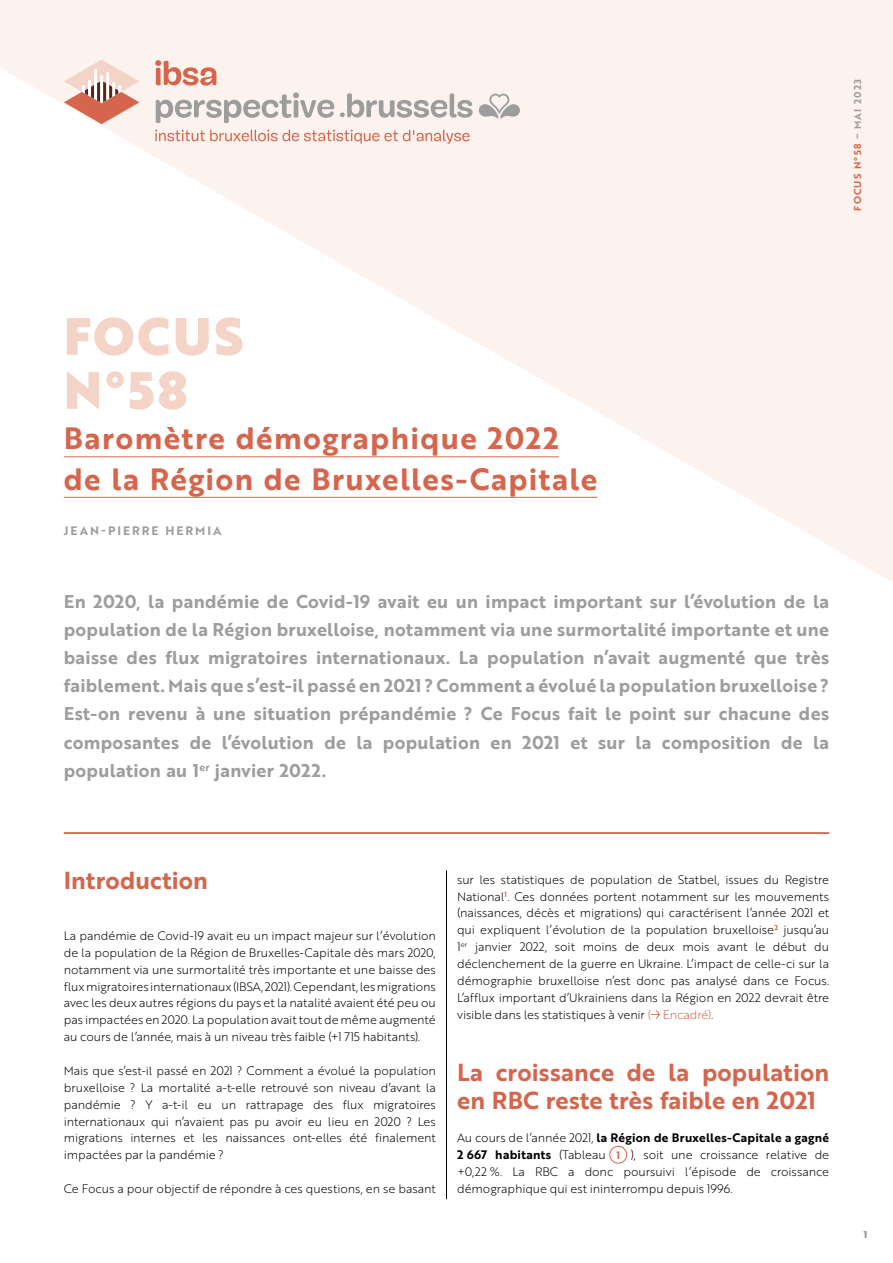
<style>
.page{position:relative;width:893px;height:1263px;background:#fff}
.page>*{position:absolute;margin:0;border:0;box-sizing:border-box;transform-origin:0 0}
.t1{font:51px/54px "Brother 1816 Black";letter-spacing:.05em;color:#f4d4c7}
.t2{font:30px/40.5px "Brother 1816 Bold";letter-spacing:.045em;color:#d5664d}
.t3{font:24px/28.2px "Brother 1816 Bold";letter-spacing:.005em;color:#d5664d}
.t4{font:18px/28.2px "Brother 1816 Bold";letter-spacing:.015em;color:#9d9d9c;text-align:justify}
.t5{font:12px/16.8px "Brother 1816 Light";letter-spacing:-.005em;color:#000;text-align:justify}
.t6{font:12px "Brother 1816 Bold";letter-spacing:.02em;color:#000}
.t7{font:12px "Brother 1816 Bold";letter-spacing:.16em;color:#9d9d9c}
.t8{font:9.75px "Brother 1816 Bold";letter-spacing:.12em;color:#d5664d}
.t9{font:9.75px "Brother 1816 Black";color:#9d9d9c}
.s1{color:#9d9d9c}
.s2{color:#d5664d}
.s3{font-family:"Brother 1816 Light"}
.s4{font-family:"Brother 1816 Bold"}
.s5{font-family:"Brother 1816 Bold";font-size:10.5px;color:#d5664d}
</style>
<div class="page">
<svg style="left:0;top:0;width:893px;height:582px;fill:#fcf3ef"></svg>
<hr style="left:446px;top:870px;width:1px;height:329px;background:#000">
<hr style="left:64px;top:832px;width:765px;height:2px;background:#d5664d">
<hr style="left:64px;top:456px;width:495px;height:1px;background:#d5664d">
<hr style="left:64px;top:497px;width:533px;height:1px;background:#d5664d">
<svg style="left:64px;top:60px;width:75px;height:64px"></svg>
<svg style="left:155px;top:130px;width:315px;height:14px"></svg>
<svg style="left:479px;top:94px;width:41px;height:25px"></svg>
<svg style="left:155px;top:60px;width:61px;height:26px"></svg>
<svg style="left:156px;top:92px;width:317px;height:31px"></svg>
<svg style="left:651px;top:1010px;width:9px;height:9px"></svg>
<div style="left:609px;top:1146px;width:18px;height:17px;border:1px solid #d5664d;border-radius:50%"></div>
<p class="t8" style="left:850px;top:211px;width:133px;rotate:-90deg">FOCUS N°58 <span class="s1">– MAI 2023</span></p>
<h1 class="t1" style="left:64px;top:308px;width:181px">FOCUS<br>N°58</h1>
<h2 class="t2" style="left:64px;top:417px;width:535px">Baromètre démographique 2022 de la Région de Bruxelles-Capitale</h2>
<p class="t7" style="left:64px;top:521px;width:159px">JEAN-PIERRE HERMIA</p>
<p class="t4" style="left:64px;top:587px;width:767px">En 2020, la pandémie de Covid-19 avait eu un impact important sur l’évolution de la population de la Région bruxelloise, notamment via une surmortalité importante et une baisse des flux migratoires internationaux. La population n’avait augmenté que très faiblement. Mais que s’est-il passé en 2021 ? Comment a évolué la population bruxelloise ?<br>Est-on revenu à une situation prépandémie ? Ce Focus fait le point sur chacune des composantes de l’évolution de la population en 2021 et sur la composition de la population au 1<sup>er</sup> janvier 2022.</p>
<h3 class="t3" style="left:64px;top:866px;width:146px">Introduction</h3>
<p class="t5" style="left:64px;top:927px;width:374px">La pandémie de Covid-19 avait eu un impact majeur sur l’évolution de la population de la Région de Bruxelles-Capitale dès mars 2020, notamment via une surmortalité très importante et une baisse des flux migratoires internationaux (IBSA, 2021). Cependant, les migrations avec les deux autres régions du pays et la natalité avaient été peu ou pas impactées en 2020. La population avait tout de même augmenté au cours de l’année, mais à un niveau très faible (+1 715 habitants).</p>
<p class="t5" style="left:64px;top:1062px;width:374px">Mais que s’est-il passé en 2021 ? Comment a évolué la population bruxelloise ? La mortalité a-t-elle retrouvé son niveau d’avant la pandémie ? Y a-t-il eu un rattrapage des flux migratoires internationaux qui n’avaient pas pu avoir eu lieu en 2020 ? Les migrations internes et les naissances ont-elles été finalement impactées par la pandémie ?</p>
<p class="t5" style="left:64px;top:1180px;width:374px">Ce Focus a pour objectif de répondre à ces questions, en se basant</p>
<p class="t5" style="left:457px;top:870px;width:374px">sur les statistiques de population de Statbel, issues du Registre National<sup>1</sup>. Ces données portent notamment sur les mouvements (naissances, décès et migrations) qui caractérisent l’année 2021 et qui expliquent l’évolution de la population bruxelloise<sup>2</sup> jusqu’au 1<sup>er</sup> janvier 2022, soit moins de deux mois avant le début du déclenchement de la guerre en Ukraine. L’impact de celle-ci sur la démographie bruxelloise n’est donc pas analysé dans ce Focus.<br>L’afflux important d’Ukrainiens dans la Région en 2022 devrait être visible dans les statistiques à venir <span class="s2">( Encadré)</span>.</p>
<h3 class="t3" style="left:457px;top:1057px;width:374px">La croissance de la population en RBC reste très faible en 2021</h3>
<p class="t6" style="left:457px;top:1129px;width:374px"><span class="s3">Au cours de l’année 2021,</span> la Région de Bruxelles-Capitale a gagné</p>
<p class="t5" style="left:457px;top:1146px;width:374px"><span class="s4">2 667 habitants</span> (Tableau <span class="s5">1</span> ), soit une croissance relative de +0,22 %. La RBC a donc poursuivi l’épisode de croissance démographique qui est ininterrompu depuis 1996.</p>
<p class="t9" style="left:864px;top:1227px;width:5px">1</p>
</div>
